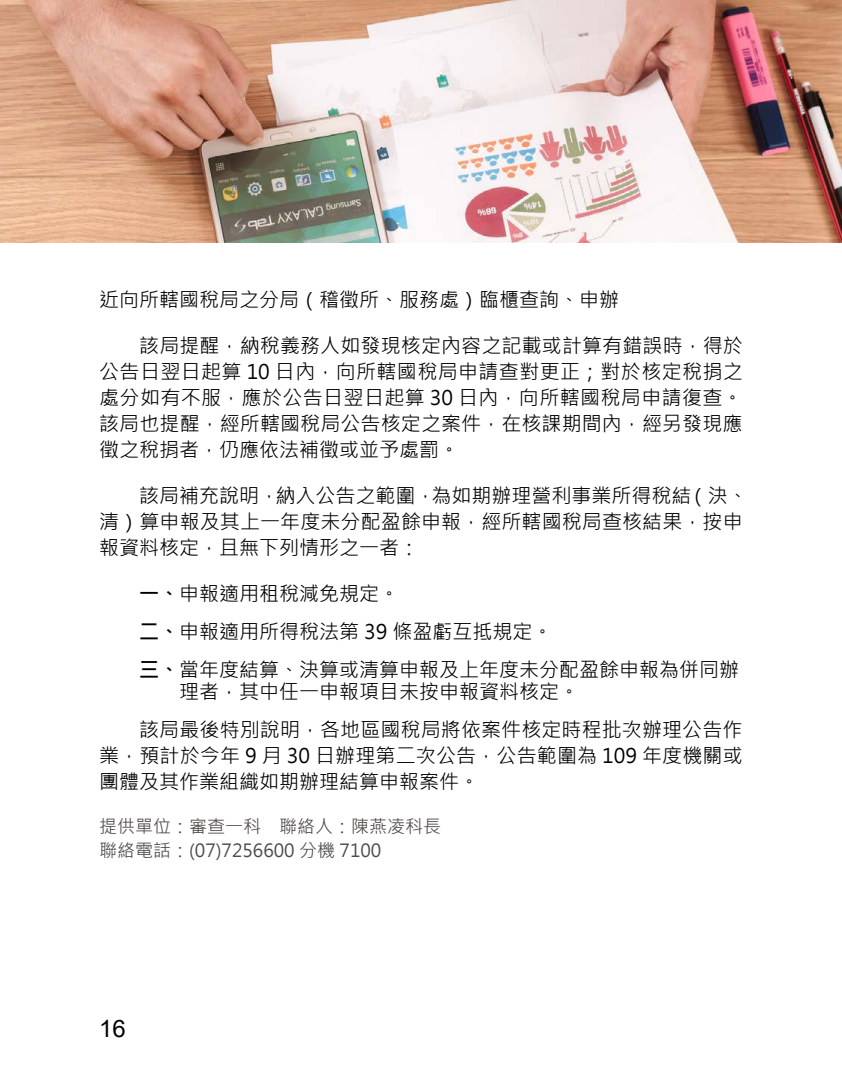
<style>
.page{position:relative;width:842px;height:1080px;background:#fff}
.page>*{position:absolute;margin:0;border:0;box-sizing:border-box;transform-origin:0 0}
.t1{font:24px "Arial";color:#000}
.t2{font:20px/26px "Microsoft Jheng Hei";color:#000}
.t3{font:18px/24px "Microsoft Jheng Hei";color:#4d4a47}
.s1{font-weight:700}
</style>
<div class="page">
<img style="left:0;top:0;width:842px;height:243px">
<p class="t2" style="left:99px;top:287px;width:521px">近向所轄國稅局之分局（稽徵所、服務處）臨櫃查詢、申辦</p>
<p class="t2" style="left:99px;top:333px;width:645px;text-align:justify;text-indent:40px">該局提醒，納稅義務人如發現核定內容之記載或計算有錯誤時，得於公告日翌日起算 10 日內，向所轄國稅局申請查對更正；對於核定稅捐之處分如有不服，應於公告日翌日起算 30 日內，向所轄國稅局申請復查。該局也提醒，經所轄國稅局公告核定之案件，在核課期間內，經另發現應徵之稅捐者，仍應依法補徵或並予處罰。</p>
<p class="t2" style="left:99px;top:483px;width:650px;text-indent:40px">該局補充說明，納入公告之範圍，為如期辦理營利事業所得稅結（決、清）算申報及其上一年度未分配盈餘申報，經所轄國稅局查核結果，按申報資料核定，且無下列情形之一者：</p>
<p class="t2" style="left:139px;top:575px;width:601px;line-height:38px"><span class="s1">一、</span>申報適用租稅減免規定。<br><span class="s1">二、</span>申報適用所得稅法第 39 條盈虧互抵規定。<br><span class="s1">三、</span>當年度結算、決算或清算申報及上年度未分配盈餘申報為併同辦</p>
<p class="t2" style="left:139px;top:673px;width:605px;line-height:38px;text-indent:40px">理者，其中任一申報項目未按申報資料核定。<br>該局最後特別說明，各地區國稅局將依案件核定時程批次辦理公告作</p>
<p class="t2" style="left:99px;top:743px;width:645px">業，預計於今年 9 月 30 日辦理第二次公告，公告範圍為 109 年度機關或團體及其作業組織如期辦理結算申報案件。</p>
<p class="t3" style="left:99px;top:815px;width:343px">提供單位：審查一科 聯絡人：陳燕凌科長聯絡電話：(07)7256600 分機 7100</p>
<p class="t1" style="left:99px;top:1012px;width:28px">16</p>
</div>
